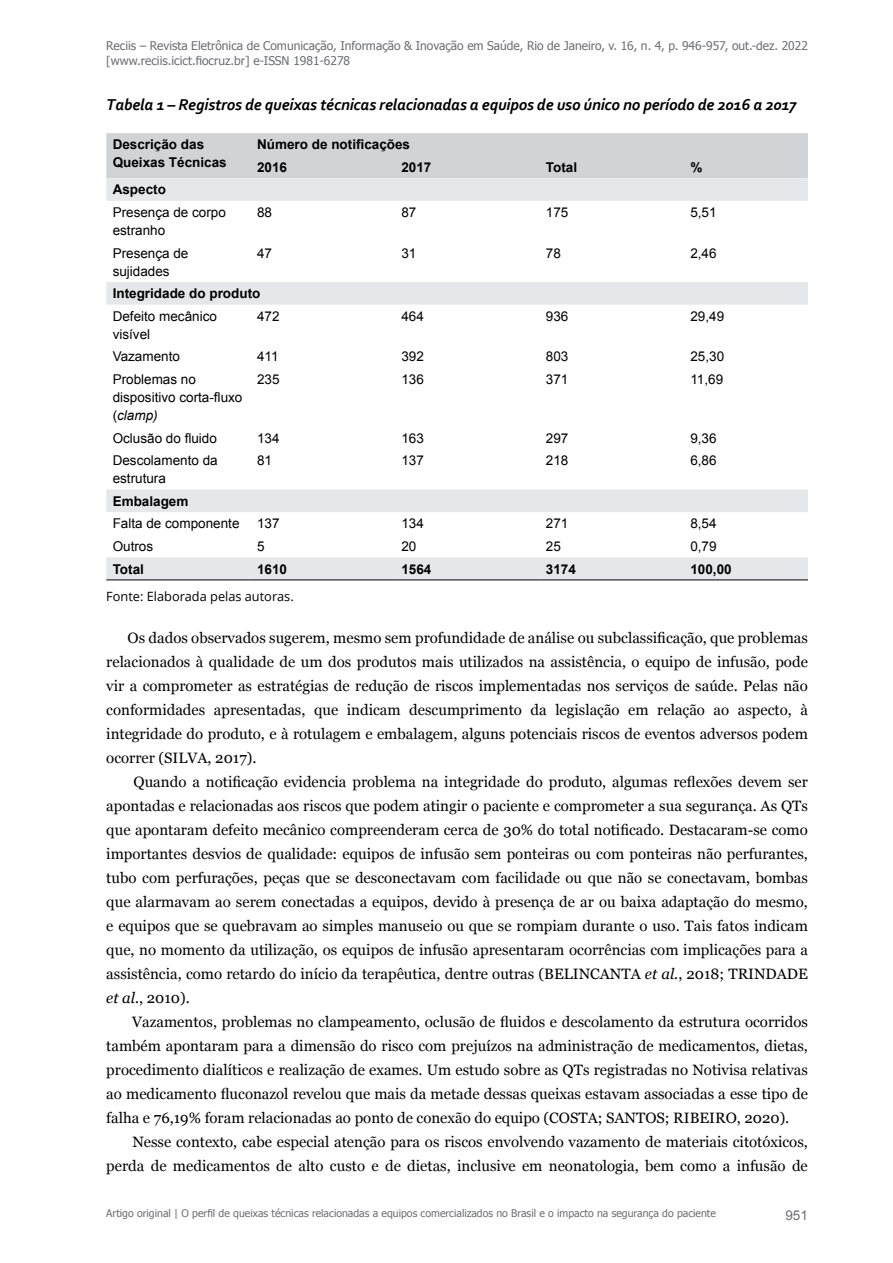
<style>
.page{position:relative;width:893px;height:1263px;background:#fff}
.page>*{position:absolute;margin:0;border:0;box-sizing:border-box;transform-origin:0 0}
.titulo-tabela{font:italic 700 16.5px "Corbel";letter-spacing:-.01em;color:#000}
.corpo-texto{font:15px/24px "Georgia";color:#000;text-align:justify}
.tabela{font:13.5px/18px "Arial";color:#000}
.tabela-2{font:700 13.5px/18px "Arial";color:#000}
.t1{font:13.5px "Arial";color:#6d6e71}
.legenda{font:12.75px "Open Sans";color:#000}
.t2{font:12px/15px "Tahoma";color:#6d6e71}
.t3{font:10.5px "Tahoma";color:#6d6e71}
.s1{font-style:italic}
</style>
<div class="page">
<div style="left:106px;top:133px;width:702px;height:45px;background:#d1d3d4"></div>
<svg style="left:106px;top:178px;width:702px;height:401px"></svg>
<hr style="left:106px;top:579px;width:145px;height:1px;background:#000">
<hr style="left:251px;top:579px;width:144px;height:1px;background:#000">
<hr style="left:395px;top:579px;width:144px;height:1px;background:#000">
<hr style="left:539px;top:579px;width:145px;height:1px;background:#000">
<hr style="left:684px;top:579px;width:124px;height:1px;background:#000">
<p class="t2" style="left:106px;top:38px;width:703px">Reciis – Revista Eletrônica de Comunicação, Informação &amp; Inovação em Saúde, Rio de Janeiro, v. 16, n. 4, p. 946-957, out.-dez. 2022 [www.reciis.icict.fiocruz.br] e-ISSN 1981-6278</p>
<p class="titulo-tabela" style="left:106px;top:94px;width:692px">Tabela 1 – Registros de queixas técnicas relacionadas a equipos de uso único no período de 2016 a 2017</p>
<p class="tabela-2" style="left:113px;top:136px;width:116px">Descrição das<br>Queixas Técnicas</p>
<p class="tabela-2" style="left:257px;top:136px;width:155px">Número de notificações</p>
<p class="tabela-2" style="left:257px;top:159px;width:32px">2016</p>
<p class="tabela-2" style="left:401px;top:159px;width:32px">2017</p>
<p class="tabela-2" style="left:546px;top:159px;width:33px">Total</p>
<p class="tabela-2" style="left:690px;top:159px;width:14px">%</p>
<p class="tabela-2" style="left:113px;top:181px;width:55px">Aspecto</p>
<p class="tabela" style="left:113px;top:203px;width:115px">Presença de corpo estranho</p>
<p class="tabela" style="left:257px;top:203px;width:17px">88</p>
<p class="tabela" style="left:401px;top:203px;width:17px">87</p>
<p class="tabela" style="left:546px;top:203px;width:24px">175</p>
<p class="tabela" style="left:690px;top:203px;width:28px">5,51</p>
<p class="tabela" style="left:113px;top:244px;width:77px">Presença de sujidades</p>
<p class="tabela" style="left:257px;top:244px;width:17px">47</p>
<p class="tabela" style="left:401px;top:244px;width:17px">31</p>
<p class="tabela" style="left:546px;top:244px;width:17px">78</p>
<p class="tabela" style="left:690px;top:244px;width:28px">2,46</p>
<p class="tabela-2" style="left:113px;top:285px;width:149px">Integridade do produto</p>
<p class="tabela" style="left:113px;top:307px;width:106px">Defeito mecânico visível</p>
<p class="tabela" style="left:257px;top:307px;width:24px">472</p>
<p class="tabela" style="left:401px;top:307px;width:24px">464</p>
<p class="tabela" style="left:546px;top:307px;width:24px">936</p>
<p class="tabela" style="left:690px;top:307px;width:35px">29,49</p>
<p class="tabela" style="left:113px;top:348px;width:69px">Vazamento</p>
<p class="tabela" style="left:257px;top:348px;width:23px">411</p>
<p class="tabela" style="left:401px;top:348px;width:24px">392</p>
<p class="tabela" style="left:546px;top:348px;width:24px">803</p>
<p class="tabela" style="left:690px;top:348px;width:35px">25,30</p>
<p class="tabela" style="left:113px;top:370px;width:131px">Problemas no dispositivo corta-fluxo (<span class="s1">clamp)</span></p>
<p class="tabela" style="left:257px;top:370px;width:24px">235</p>
<p class="tabela" style="left:401px;top:370px;width:24px">136</p>
<p class="tabela" style="left:546px;top:370px;width:24px">371</p>
<p class="tabela" style="left:690px;top:370px;width:34px">11,69</p>
<p class="tabela" style="left:113px;top:429px;width:106px">Oclusão do fluido</p>
<p class="tabela" style="left:257px;top:429px;width:24px">134</p>
<p class="tabela" style="left:401px;top:429px;width:24px">163</p>
<p class="tabela" style="left:546px;top:429px;width:24px">297</p>
<p class="tabela" style="left:690px;top:429px;width:28px">9,36</p>
<p class="tabela" style="left:113px;top:452px;width:107px">Descolamento da estrutura</p>
<p class="tabela" style="left:257px;top:452px;width:17px">81</p>
<p class="tabela" style="left:401px;top:452px;width:24px">137</p>
<p class="tabela" style="left:546px;top:452px;width:24px">218</p>
<p class="tabela" style="left:690px;top:452px;width:28px">6,86</p>
<p class="tabela-2" style="left:113px;top:492px;width:77px">Embalagem</p>
<p class="tabela" style="left:113px;top:515px;width:128px">Falta de componente</p>
<p class="tabela" style="left:257px;top:515px;width:24px">137</p>
<p class="tabela" style="left:401px;top:515px;width:24px">134</p>
<p class="tabela" style="left:546px;top:515px;width:24px">271</p>
<p class="tabela" style="left:690px;top:515px;width:28px">8,54</p>
<p class="tabela" style="left:113px;top:537px;width:42px">Outros</p>
<p class="tabela" style="left:257px;top:537px;width:9px">5</p>
<p class="tabela" style="left:401px;top:537px;width:17px">20</p>
<p class="tabela" style="left:546px;top:537px;width:17px">25</p>
<p class="tabela" style="left:690px;top:537px;width:28px">0,79</p>
<p class="tabela-2" style="left:113px;top:560px;width:33px">Total</p>
<p class="tabela-2" style="left:257px;top:560px;width:32px">1610</p>
<p class="tabela-2" style="left:401px;top:560px;width:32px">1564</p>
<p class="tabela-2" style="left:546px;top:560px;width:32px">3174</p>
<p class="tabela-2" style="left:690px;top:560px;width:43px">100,00</p>
<p class="legenda" style="left:106px;top:588px;width:189px">Fonte: Elaborada pelas autoras.</p>
<p class="corpo-texto" style="left:106px;top:626px;width:703px;text-indent:21px">Os dados observados sugerem, mesmo sem profundidade de análise ou subclassificação, que problemas relacionados à qualidade de um dos produtos mais utilizados na assistência, o equipo de infusão, pode vir a comprometer as estratégias de redução de riscos implementadas nos serviços de saúde. Pelas não conformidades apresentadas, que indicam descumprimento da legislação em relação ao aspecto, à integridade do produto, e à rotulagem e embalagem, alguns potenciais riscos de eventos adversos podem ocorrer (SILVA, 2017).</p>
<p class="corpo-texto" style="left:106px;top:770px;width:703px;text-indent:27px">Quando a notificação evidencia problema na integridade do produto, algumas reflexões devem ser apontadas e relacionadas aos riscos que podem atingir o paciente e comprometer a sua segurança. As QTs que apontaram defeito mecânico compreenderam cerca de 30% do total notificado. Destacaram-se como importantes desvios de qualidade: equipos de infusão sem ponteiras ou com ponteiras não perfurantes, tubo com perfurações, peças que se desconectavam com facilidade ou que não se conectavam, bombas que alarmavam ao serem conectadas a equipos, devido à presença de ar ou baixa adaptação do mesmo, e equipos que se quebravam ao simples manuseio ou que se rompiam durante o uso. Tais fatos indicam que, no momento da utilização, os equipos de infusão apresentaram ocorrências com implicações para a assistência, como retardo do início da terapêutica, dentre outras (BELINCANTA <span class="s1">et al.</span>, 2018; TRINDADE <span class="s1">et al.</span>, 2010).</p>
<p class="corpo-texto" style="left:106px;top:1010px;width:703px;text-indent:26px">Vazamentos, problemas no clampeamento, oclusão de fluidos e descolamento da estrutura ocorridos também apontaram para a dimensão do risco com prejuízos na administração de medicamentos, dietas, procedimento dialíticos e realização de exames. Um estudo sobre as QTs registradas no Notivisa relativas ao medicamento fluconazol revelou que mais da metade dessas queixas estavam associadas a esse tipo de falha e 76,19% foram relacionadas ao ponto de conexão do equipo (COSTA; SANTOS; RIBEIRO, 2020).</p>
<p class="corpo-texto" style="left:106px;top:1130px;width:703px;text-align:right">Nesse contexto, cabe especial atenção para os riscos envolvendo vazamento de materiais citotóxicos, perda de medicamentos de alto custo e de dietas, inclusive em neonatologia, bem como a infusão de</p>
<p class="t3" style="left:106px;top:1206px;width:611px">Artigo original | O perfil de queixas técnicas relacionadas a equipos comercializados no Brasil e o impacto na segurança do paciente</p>
<p class="t1" style="left:785px;top:1206px;width:24px">951</p>
</div>
